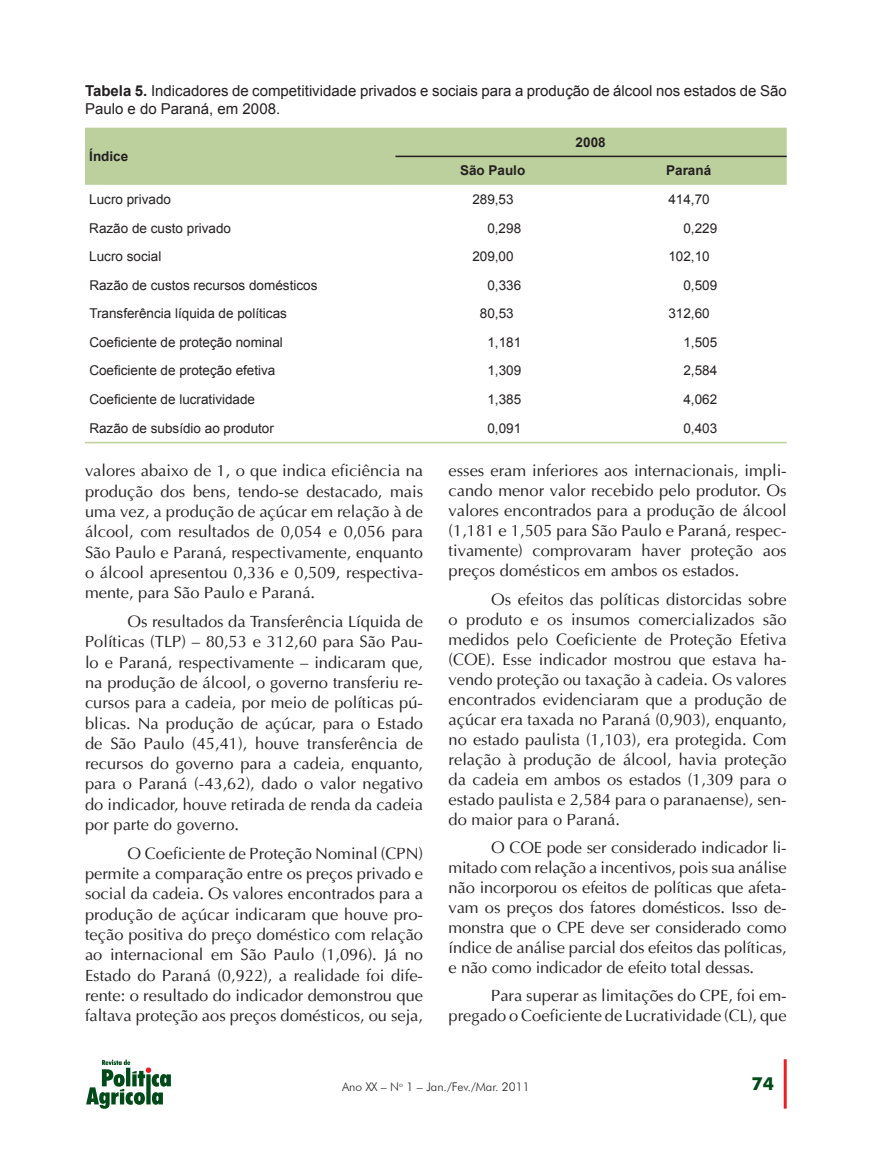
<style>
.page{position:relative;width:893px;height:1149px;background:#fff}
.page>*{position:absolute;margin:0;border:0;box-sizing:border-box;transform-origin:0 0}
.t1{font:700 18px "Futura BT";color:#004a1a}
.t2{font:16.5px/20.2px "Ottawa Plain";color:#231f20;text-align:justify}
.t3{font:15px/18px "Arial";color:#231f20}
.t4{font:13.5px "Arial";color:#231f20}
.t5{font:700 13.5px "Arial";color:#231f20}
.t6{font:300 12px "Futura BT";color:#231f20}
.s1{font-weight:700}
</style>
<div class="page">
<hr style="left:784px;top:1058px;width:3px;height:50px;background:#ee1d23">
<svg style="left:86px;top:1059px;width:85px;height:49px"></svg>
<div style="left:85px;top:128px;width:702px;height:57px;background:#bcd09d"></div>
<hr style="left:85px;top:441px;width:702px;height:2px;background:#bcd09d">
<hr style="left:395px;top:156px;width:392px;height:1px;background:#231f20">
<p class="t3" style="left:85px;top:82px;width:703px"><span class="s1">Tabela 5.</span> Indicadores de competitividade privados e sociais para a produção de álcool nos estados de São<br>Paulo e do Paraná, em 2008.</p>
<p class="t5" style="left:89px;top:147px;width:41px">Índice</p>
<p class="t5" style="left:576px;top:133px;width:32px">2008</p>
<p class="t5" style="left:460px;top:162px;width:67px">São Paulo</p>
<p class="t5" style="left:666px;top:162px;width:47px">Paraná</p>
<p class="t4" style="left:89px;top:190px;width:83px">Lucro privado</p>
<p class="t4" style="left:472px;top:190px;width:43px">289,53</p>
<p class="t4" style="left:668px;top:190px;width:43px">414,70</p>
<p class="t4" style="left:89px;top:219px;width:143px">Razão de custo privado</p>
<p class="t4" style="left:487px;top:219px;width:35px">0,298</p>
<p class="t4" style="left:683px;top:219px;width:35px">0,229</p>
<p class="t4" style="left:89px;top:247px;width:74px">Lucro social</p>
<p class="t4" style="left:472px;top:247px;width:43px">209,00</p>
<p class="t4" style="left:668px;top:247px;width:43px">102,10</p>
<p class="t4" style="left:89px;top:276px;width:230px">Razão de custos recursos domésticos</p>
<p class="t4" style="left:487px;top:276px;width:35px">0,336</p>
<p class="t4" style="left:683px;top:276px;width:35px">0,509</p>
<p class="t4" style="left:89px;top:304px;width:199px">Transferência líquida de políticas</p>
<p class="t4" style="left:480px;top:304px;width:35px">80,53</p>
<p class="t4" style="left:668px;top:304px;width:43px">312,60</p>
<p class="t4" style="left:89px;top:333px;width:195px">Coeficiente de proteção nominal</p>
<p class="t4" style="left:487px;top:333px;width:35px">1,181</p>
<p class="t4" style="left:683px;top:333px;width:35px">1,505</p>
<p class="t4" style="left:89px;top:361px;width:188px">Coeficiente de proteção efetiva</p>
<p class="t4" style="left:487px;top:361px;width:35px">1,309</p>
<p class="t4" style="left:683px;top:361px;width:35px">2,584</p>
<p class="t4" style="left:89px;top:390px;width:167px">Coeficiente de lucratividade</p>
<p class="t4" style="left:487px;top:390px;width:35px">1,385</p>
<p class="t4" style="left:683px;top:390px;width:35px">4,062</p>
<p class="t4" style="left:89px;top:419px;width:186px">Razão de subsídio ao produtor</p>
<p class="t4" style="left:487px;top:419px;width:35px">0,091</p>
<p class="t4" style="left:683px;top:419px;width:35px">0,403</p>
<p class="t2" style="left:85px;top:460px;width:340px">valores abaixo de 1, o que indica eficiência na produção dos bens, tendo-se destacado, mais uma vez, a produção de açúcar em relação à de álcool, com resultados de 0,054 e 0,056 para São Paulo e Paraná, respectivamente, enquanto o álcool apresentou 0,336 e 0,509, respectiva&shy;mente, para São Paulo e Paraná.</p>
<p class="t2" style="left:85px;top:611px;width:340px;text-indent:43px">Os resultados da Transferência Líquida de Políticas (TLP) – 80,53 e 312,60 para São Pau&shy;lo e Paraná, respectivamente – indicaram que, na produção de álcool, o governo transferiu re&shy;cursos para a cadeia, por meio de políticas pú&shy;blicas. Na produção de açúcar, para o Estado de São Paulo (45,41), houve transferência de recursos do governo para a cadeia, enquanto, para o Paraná (-43,62), dado o valor negativo do indicador, houve retirada de renda da cadeia por parte do governo.</p>
<p class="t2" style="left:85px;top:843px;width:340px;text-indent:43px">O Coeficiente de Proteção Nominal (CPN) permite a comparação entre os preços privado e social da cadeia. Os valores encontrados para a produção de açúcar indicaram que houve pro&shy;teção positiva do preço doméstico com relação ao internacional em São Paulo (1,096). Já no Estado do Paraná (0,922), a realidade foi dife&shy;rente: o resultado do indicador demonstrou que faltava proteção aos preços domésticos, ou seja,</p>
<p class="t2" style="left:449px;top:460px;width:340px">esses eram inferiores aos internacionais, impli&shy;cando menor valor recebido pelo produtor. Os valores encontrados para a produção de álcool (1,181 e 1,505 para São Paulo e Paraná, respec&shy;tivamente) comprovaram haver proteção aos preços domésticos em ambos os estados.</p>
<p class="t2" style="left:449px;top:589px;width:340px;text-indent:43px">Os efeitos das políticas distorcidas sobre o produto e os insumos comercializados são medidos pelo Coeficiente de Proteção Efetiva (COE). Esse indicador mostrou que estava ha&shy;vendo proteção ou taxação à cadeia. Os valores encontrados evidenciaram que a produção de açúcar era taxada no Paraná (0,903), enquanto, no estado paulista (1,103), era protegida. Com relação à produção de álcool, havia proteção da cadeia em ambos os estados (1,309 para o estado paulista e 2,584 para o paranaense), sen&shy;do maior para o Paraná.</p>
<p class="t2" style="left:449px;top:837px;width:340px;text-indent:43px">O COE pode ser considerado indicador li&shy;mitado com relação a incentivos, pois sua análise não incorporou os efeitos de políticas que afeta&shy;vam os preços dos fatores domésticos. Isso de&shy;monstra que o CPE deve ser considerado como índice de análise parcial dos efeitos das políticas, e não como indicador de efeito total dessas.</p>
<p class="t2" style="left:449px;top:985px;width:340px;text-align:right">Para superar as limitações do CPE, foi em&shy;pregado o Coeficiente de Lucratividade (CL), que</p>
<p class="t6" style="left:342px;top:1079px;width:189px">Ano XX – N<sup>o</sup> 1 – Jan./Fev./Mar. 2011</p>
<p class="t1" style="left:751px;top:1072px;width:24px">74</p>
</div>
